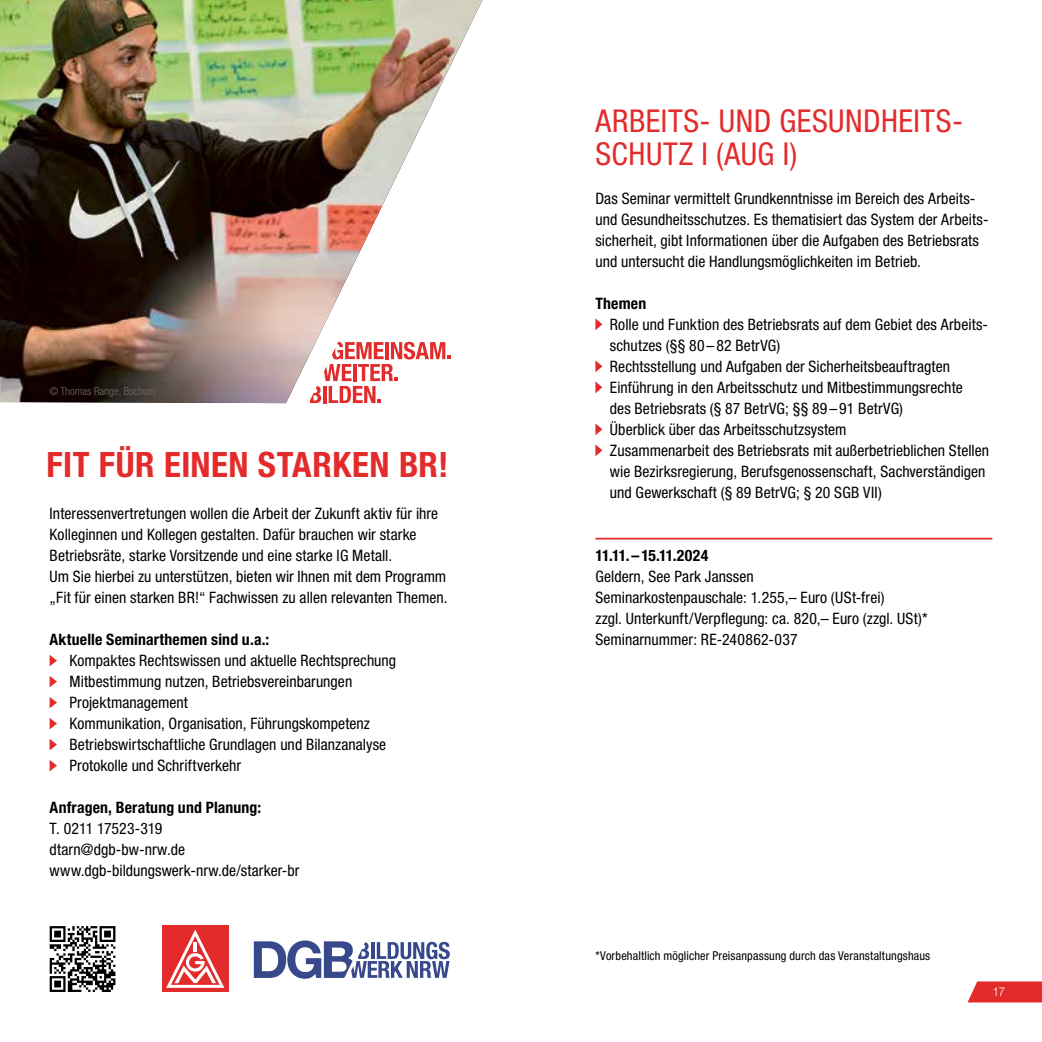
<style>
.page{position:relative;width:1042px;height:1042px;background:#fff}
.page>*{position:absolute;margin:0;border:0;box-sizing:border-box;transform-origin:0 0}
.t1{font:700 condensed 35px "Helvetica Neue LT Std";letter-spacing:.01em;color:#e42b2b}
.t2{font:condensed 31.5px/33.2px "Helvetica Neue LT Std";letter-spacing:.02em;color:#e42b2b}
.t3{font:condensed 15.75px/21px "Helvetica Neue LT Std";letter-spacing:.005em;color:#000}
.t4{font:700 condensed 15.75px "Helvetica Neue LT Std";letter-spacing:.01em;color:#000}
.t5{font:700 condensed 15.75px "Helvetica Neue LT Std";letter-spacing:-.03em;color:#000}
.t6{font:condensed 12.25px "Helvetica Neue LT Std";letter-spacing:.01em;color:#000}
.t7{font:300 12.25px "Helvetica Neue LT Std";color:#fff}
.t8{font:300 condensed 11.03px "Helvetica Neue LT Std";color:#6d6a63}
</style>
<div class="page">
<svg style="left:967px;top:981px;width:75px;height:21px;background:#e63e3e"></svg>
<hr style="left:595px;top:538px;width:397px;height:1px;background:#e42b2b">
<svg style="left:595px;top:318px;width:7px;height:12px"></svg>
<svg style="left:595px;top:360px;width:7px;height:12px"></svg>
<svg style="left:595px;top:381px;width:7px;height:12px"></svg>
<svg style="left:595px;top:423px;width:7px;height:12px"></svg>
<svg style="left:595px;top:444px;width:7px;height:12px"></svg>
<svg style="left:50px;top:655px;width:7px;height:11px"></svg>
<svg style="left:50px;top:676px;width:7px;height:11px"></svg>
<svg style="left:50px;top:697px;width:7px;height:11px"></svg>
<svg style="left:50px;top:718px;width:7px;height:11px"></svg>
<svg style="left:50px;top:739px;width:7px;height:11px"></svg>
<svg style="left:50px;top:760px;width:7px;height:11px"></svg>
<img style="left:0;top:0;width:482px;height:403px">
<svg style="left:254px;top:940px;width:196px;height:39px"></svg>
<svg style="left:49px;top:926px;width:67px;height:66px"></svg>
<svg style="left:50px;top:926px;width:65px;height:66px"></svg>
<div style="left:162px;top:926px;width:66px;height:66px;background:#e42b2b"></div>
<svg style="left:166px;top:929px;width:59px;height:59px"></svg>
<p class="t8" style="left:50px;top:385px;width:108px">© Thomas Range, Bochum</p>
<h1 class="t1" style="left:47px;top:444px;width:403px">FIT FÜR EINEN STARKEN BR!</h1>
<p class="t3" style="left:50px;top:503px;width:400px">Interessenvertretungen wollen die Arbeit der Zukunft aktiv für ihre Kolleginnen und Kollegen gestalten. Dafür brauchen wir starke Betriebsräte, starke Vorsitzende und eine starke IG Metall.<br>Um Sie hierbei zu unterstützen, bieten wir Ihnen mit dem Programm „Fit für einen starken BR!“ Fachwissen zu allen relevanten Themen.</p>
<p class="t4" style="left:50px;top:630px;width:221px">Aktuelle Seminarthemen sind u.a.:</p>
<p class="t3" style="left:69px;top:650px;width:328px">Kompaktes Rechtswissen und aktuelle Rechtsprechung Mitbestimmung nutzen, Betriebsvereinbarungen Projektmanagement<br>Kommunikation, Organisation, Führungskompetenz Betriebswirtschaftliche Grundlagen und Bilanzanalyse Protokolle und Schriftverkehr</p>
<p class="t4" style="left:50px;top:798px;width:213px">Anfragen, Beratung und Planung:</p>
<p class="t3" style="left:50px;top:818px;width:251px">T. 0211 17523-319 dtarn@dgb-bw-nrw.de www.dgb-bildungswerk-nrw.de/starker-br</p>
<h2 class="t2" style="left:595px;top:104px;width:369px">ARBEITS- UND GESUNDHEITS-<br>SCHUTZ I (AUG I)</h2>
<p class="t3" style="left:595px;top:188px;width:395px">Das Seminar vermittelt Grundkenntnisse im Bereich des Arbeits&shy;und Gesundheitsschutzes. Es thematisiert das System der Arbeits&shy;sicherheit, gibt Informationen über die Aufgaben des Betriebsrats und untersucht die Handlungsmöglichkeiten im Betrieb.</p>
<p class="t4" style="left:595px;top:294px;width:52px">Themen</p>
<p class="t3" style="left:610px;top:314px;width:381px">Rolle und Funktion des Betriebsrats auf dem Gebiet des Arbeits&shy;schutzes (§§ 80 –82 BetrVG)<br>Rechtsstellung und Aufgaben der Sicherheitsbeauftragten Einführung in den Arbeitsschutz und Mitbestimmungsrechte<br>des Betriebsrats (§ 87 BetrVG; §§ 89– 91 BetrVG)<br>Überblick über das Arbeitsschutzsystem<br>Zusammenarbeit des Betriebsrats mit außerbetrieblichen Stellen wie Bezirksregierung, Berufsgenossenschaft, Sachverständigen und Gewerkschaft (§ 89 BetrVG; § 20 SGB VII)</p>
<p class="t5" style="left:595px;top:546px;width:114px">11.11. –15.11.2024</p>
<p class="t3" style="left:595px;top:566px;width:334px">Geldern, See Park Janssen<br>Seminarkostenpauschale: 1.255,– Euro (USt-frei)<br>zzgl. Unterkunft/Verpflegung: ca. 820,– Euro (zzgl. USt)* Seminarnummer: RE-240862-037</p>
<p class="t6" style="left:595px;top:949px;width:336px">*Vorbehaltlich möglicher Preisanpassung durch das Veranstaltungshaus</p>
<p class="t7" style="left:992px;top:984px;width:14px">17</p>
</div>
